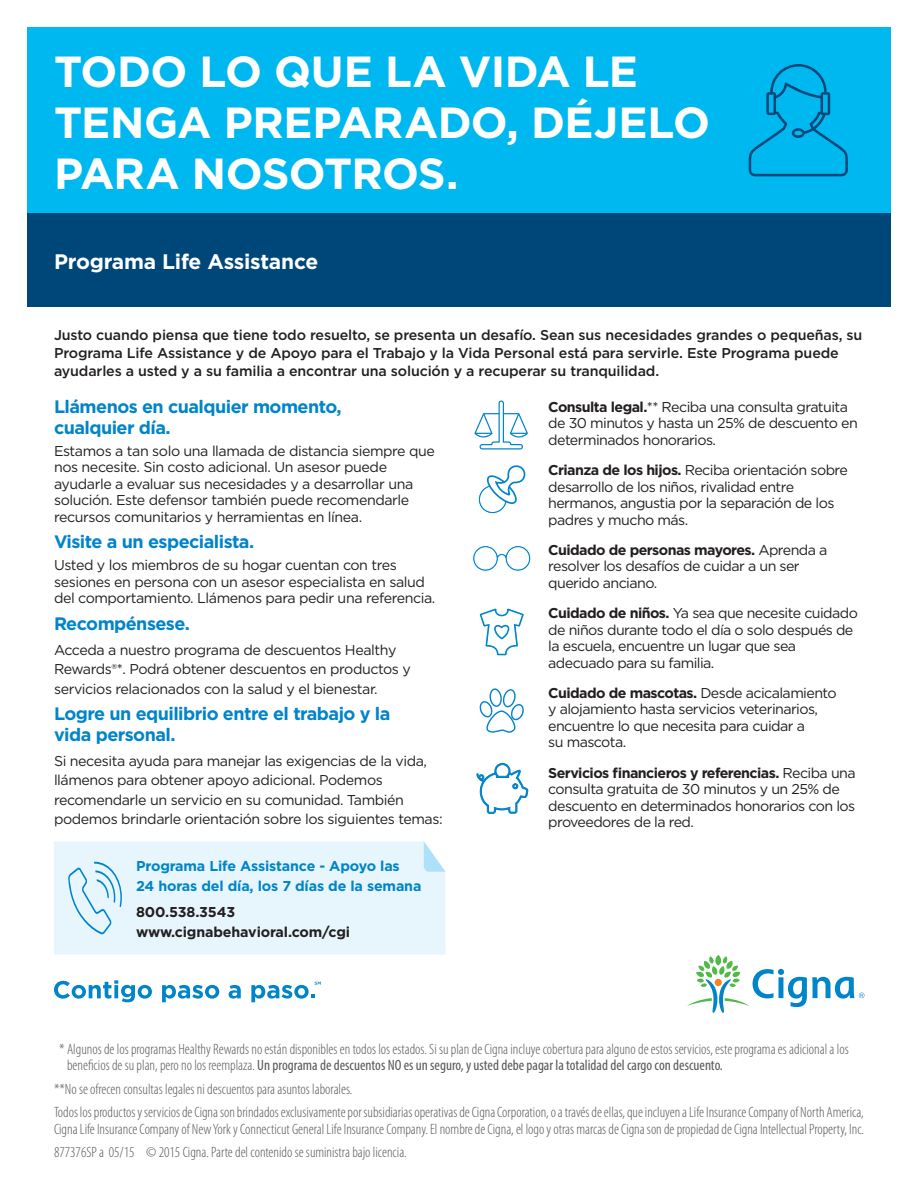
<style>
.page{position:relative;width:918px;height:1188px;background:#fff}
.page>*{position:absolute;margin:0;border:0;box-sizing:border-box;transform-origin:0 0}
.Headline_bold_40_45{font:700 43.5px/51px "Gotham";letter-spacing:-.015em;color:#fff}
.Intro_body_copy_medi{font:700 21px "Gotham";letter-spacing:-.01em;color:#fff}
.Subhead_body_bold_12{font:700 18px/21px "Gotham";letter-spacing:-.03em;color:#0084ca}
.Legal_copy_Cat{font:300 condensed 15px/16.5px "Myriad Pro";color:#57585a}
.Body_copy__book_9_5{font:14.25px/16.5px "Gotham";letter-spacing:-.04em;color:#231f20}
.Intro_body_copy_medi-2{font:500 14.25px/18px "Gotham";letter-spacing:-.01em;color:#231f20}
.Subhead_body_bold_12-2{font:700 14.25px/19.5px "Gotham";letter-spacing:-.01em;color:#0084ca}
.Body_copy_head_bold{font:700 14.25px "Gotham";letter-spacing:-.01em;color:#231f20}
.s1{font-weight:700}
.s2{font-weight:400}
</style>
<div class="page">
<div style="left:27px;top:27px;width:864px;height:274px;background:#00b8f0"></div>
<div style="left:27px;top:213px;width:864px;height:94px;background:#004779"></div>
<svg style="left:687px;top:955px;width:177px;height:58px"></svg>
<svg style="left:749px;top:64px;width:99px;height:112px"></svg>
<svg style="left:474px;top:401px;width:54px;height:49px"></svg>
<svg style="left:478px;top:465px;width:48px;height:49px"></svg>
<svg style="left:472px;top:545px;width:59px;height:27px"></svg>
<svg style="left:479px;top:608px;width:46px;height:48px"></svg>
<svg style="left:480px;top:688px;width:44px;height:45px"></svg>
<svg style="left:477px;top:763px;width:51px;height:51px"></svg>
<div style="left:54px;top:841px;width:392px;height:114px;background:#e7f6fd"></div>
<svg style="left:424px;top:841px;width:21px;height:31px"></svg>
<svg style="left:68px;top:862px;width:54px;height:72px;background:#cae7f6"></svg>
<svg style="left:54px;top:980px;width:98px;height:22px"></svg>
<svg style="left:162px;top:985px;width:57px;height:17px"></svg>
<svg style="left:229px;top:985px;width:12px;height:14px"></svg>
<svg style="left:251px;top:982px;width:70px;height:20px"></svg>
<p class="Headline_bold_40_45" style="left:54px;top:45px;width:658px">TODO LO QUE LA VIDA LE<br>TENGA PREPARADO, DÉJELO<br>PARA NOSOTROS.</p>
<p class="Intro_body_copy_medi" style="left:54px;top:247px;width:266px">Programa Life Assistance</p>
<p class="Intro_body_copy_medi-2" style="left:54px;top:326px;width:810px">Justo cuando piensa que tiene todo resuelto, se presenta un desafío. Sean sus necesidades grandes o pequeñas, su<br>Programa Life Assistance y de Apoyo para el Trabajo y la Vida Personal está para servirle. Este Programa puede ayudarles a usted y a su familia a encontrar una solución y a recuperar su tranquilidad.</p>
<p class="Subhead_body_bold_12" style="left:54px;top:396px;width:289px">Llámenos en cualquier momento, cualquier día.</p>
<p class="Body_copy__book_9_5" style="left:54px;top:442px;width:382px">Estamos a tan solo una llamada de distancia siempre que nos necesite. Sin costo adicional. Un asesor puede ayudarle a evaluar sus necesidades y a desarrollar una solución. Este defensor también puede recomendarle recursos comunitarios y herramientas en línea.</p>
<p class="Subhead_body_bold_12" style="left:54px;top:531px;width:202px">Visite a un especialista.</p>
<p class="Body_copy__book_9_5" style="left:54px;top:557px;width:383px">Usted y los miembros de su hogar cuentan con tres sesiones en persona con un asesor especialista en salud del comportamiento. Llámenos para pedir una referencia.</p>
<p class="Subhead_body_bold_12" style="left:54px;top:613px;width:137px">Recompénsese.</p>
<p class="Body_copy__book_9_5" style="left:54px;top:639px;width:358px;line-height:19.5px">Acceda a nuestro programa de descuentos Healthy<br>Rewards®*. Podrá obtener descuentos en productos y servicios relacionados con la salud y el bienestar.</p>
<p class="Subhead_body_bold_12" style="left:54px;top:703px;width:338px">Logre un equilibrio entre el trabajo y la vida personal.</p>
<p class="Body_copy__book_9_5" style="left:54px;top:751px;width:390px;line-height:19.5px">Si necesita ayuda para manejar las exigencias de la vida, llámenos para obtener apoyo adicional. Podemos recomendarle un servicio en su comunidad. También podemos brindarle orientación sobre los siguientes temas:</p>
<p class="Subhead_body_bold_12-2" style="left:136px;top:856px;width:287px">Programa Life Assistance - Apoyo las<br>24 horas del día, los 7 días de la semana</p>
<p class="Body_copy_head_bold" style="left:136px;top:903px;width:101px">800.538.3543</p>
<p class="Body_copy_head_bold" style="left:136px;top:922px;width:216px">www.cignabehavioral.com/cgi</p>
<p class="Body_copy__book_9_5" style="left:548px;top:398px;width:311px"><span class="s1">Consulta legal.</span>** Reciba una consulta gratuita de 30 minutos y hasta un 25% de descuento en determinados honorarios.</p>
<p class="Body_copy__book_9_5" style="left:548px;top:462px;width:301px"><span class="s1">Crianza de los hijos.</span> Reciba orientación sobre desarrollo de los niños, rivalidad entre hermanos, angustia por la separación de los padres y mucho más.</p>
<p class="Body_copy__book_9_5" style="left:548px;top:541px;width:281px"><span class="s1">Cuidado de personas mayores.</span> Aprenda a resolver los desafíos de cuidar a un ser querido anciano.</p>
<p class="Body_copy__book_9_5" style="left:548px;top:605px;width:311px"><span class="s1">Cuidado de niños.</span> Ya sea que necesite cuidado de niños durante todo el día o solo después de la escuela, encuentre un lugar que sea adecuado para su familia.</p>
<p class="Body_copy__book_9_5" style="left:548px;top:684px;width:290px"><span class="s1">Cuidado de mascotas.</span> Desde acicalamiento y alojamiento hasta servicios veterinarios, encuentre lo que necesita para cuidar a<br>su mascota.</p>
<p class="Body_copy__book_9_5" style="left:548px;top:764px;width:309px"><span class="s1">Servicios financieros y referencias.</span> Reciba una consulta gratuita de 30 minutos y un 25% de descuento en determinados honorarios con los proveedores de la red.</p>
<p class="Legal_copy_Cat" style="left:67px;top:1040px;width:783px;text-indent:-8px">* Algunos de los programas Healthy Rewards no están disponibles en todos los estados. Si su plan de Cigna incluye cobertura para alguno de estos servicios, este programa es adicional a los beneficios de su plan, pero no los reemplaza. <span class="s2">Un programa de descuentos NO es un seguro, y usted debe pagar la totalidad del cargo con descuento.</span></p>
<p class="Legal_copy_Cat" style="left:54px;top:1080px;width:300px">**No se ofrecen consultas legales ni descuentos para asuntos laborales.</p>
<p class="Legal_copy_Cat" style="left:54px;top:1104px;width:812px">Todos los productos y servicios de Cigna son brindados exclusivamente por subsidiarias operativas de Cigna Corporation, o a través de ellas, que incluyen a Life Insurance Company of North America,<br>Cigna Life Insurance Company of New York y Connecticut General Life Insurance Company. El nombre de Cigna, el logo y otras marcas de Cigna son de propiedad de Cigna Intellectual Property, Inc.</p>
<p class="Legal_copy_Cat" style="left:54px;top:1144px;width:354px">877376SP a 05/15 © 2015 Cigna. Parte del contenido se suministra bajo licencia.</p>
</div>
